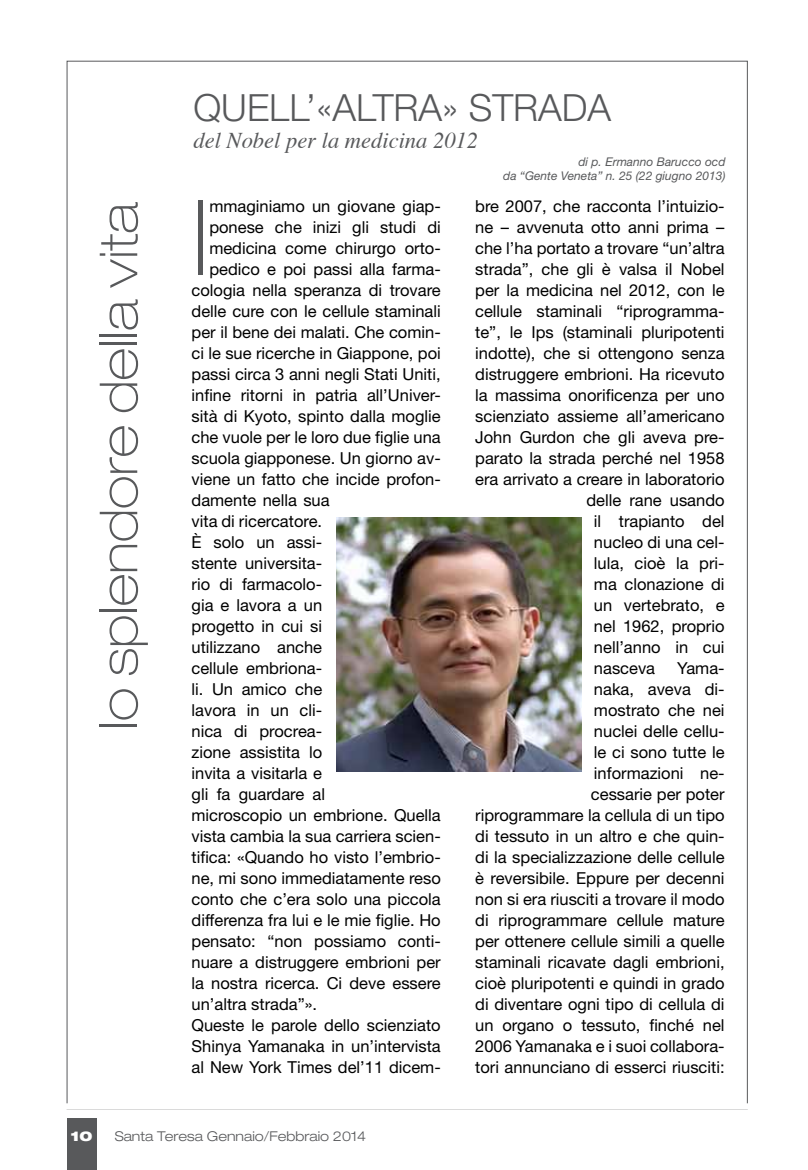
<style>
.page{position:relative;width:808px;height:1170px;background:#fff}
.page>*{position:absolute;margin:0;border:0;box-sizing:border-box;transform-origin:0 0}
.t1{font:100 104.7px "Helvetica Neue";color:#58595b}
.t2{font:100 expanded 52.5px "Helvetica Neue";color:#58595b}
.t3{font:300 37.5px "Helvetica Neue";color:#58595b}
.t4{font:italic 22.5px "Times";color:#58595b}
.t5{font:16.5px/21px "Helvetica Neue";color:#000;text-align:right}
.t6{font:300 expanded 13.5px "Helvetica Neue";color:#58595b}
.t7{font:900 expanded 13.5px "Helvetica Neue";color:#fff}
.t8{font:italic 12px/14.4px "Helvetica Neue";color:#58595b;text-align:right}
</style>
<div class="page">
<div style="left:67px;top:1118px;width:29px;height:51px;background:#58595b"></div>
<img style="left:336px;top:517px;width:245px;height:254px">
<h2 class="t2" style="left:87px;top:729px;width:529px;rotate:-90deg">lo splendore della vita</h2>
<h3 class="t3" style="left:193px;top:84px;width:419px">QUELL’«ALTRA» STRADA</h3>
<h3 class="t4" style="left:193px;top:121px;width:286px">del Nobel per la medicina 2012</h3>
<p class="t8" style="left:503px;top:154px;width:224px">di p. Ermanno Barucco ocd<br>da “Gente Veneta” n. 25 (22 giugno 2013)</p>
<h1 class="t1" style="left:191px;top:177px;width:19px">I</h1>
<p class="t5" style="left:209px;top:195px;width:233px">mmaginiamo un giovane giap-</p>
<p class="t5" style="left:209px;top:216px;width:233px">ponese che inizi gli studi di</p>
<p class="t5" style="left:209px;top:237px;width:233px">medicina come chirurgo orto-</p>
<p class="t5" style="left:209px;top:258px;width:233px">pedico e poi passi alla farma-</p>
<p class="t5" style="left:191px;top:279px;width:251px">cologia nella speranza di trovare</p>
<p class="t5" style="left:191px;top:300px;width:250px">delle cure con le cellule staminali</p>
<p class="t5" style="left:191px;top:321px;width:250px">per il bene dei malati. Che comin-</p>
<p class="t5" style="left:191px;top:342px;width:251px">ci le sue ricerche in Giappone, poi</p>
<p class="t5" style="left:191px;top:363px;width:250px">passi circa 3 anni negli Stati Uniti,</p>
<p class="t5" style="left:191px;top:384px;width:251px">infine ritorni in patria all’Univer-</p>
<p class="t5" style="left:191px;top:405px;width:250px">sità di Kyoto, spinto dalla moglie</p>
<p class="t5" style="left:191px;top:426px;width:251px">che vuole per le loro due figlie una</p>
<p class="t5" style="left:191px;top:447px;width:250px">scuola giapponese. Un giorno av-</p>
<p class="t5" style="left:191px;top:468px;width:250px">viene un fatto che incide profon-</p>
<p class="t5" style="left:191px;top:489px;width:139px">damente nella sua</p>
<p class="t5" style="left:191px;top:510px;width:132px">vita di ricercatore.</p>
<p class="t5" style="left:191px;top:531px;width:132px">È solo un assi-</p>
<p class="t5" style="left:191px;top:552px;width:132px">stente universita-</p>
<p class="t5" style="left:191px;top:573px;width:132px">rio di farmacolo-</p>
<p class="t5" style="left:191px;top:594px;width:132px">gia e lavora a un</p>
<p class="t5" style="left:191px;top:615px;width:132px">progetto in cui si</p>
<p class="t5" style="left:191px;top:636px;width:132px">utilizzano anche</p>
<p class="t5" style="left:191px;top:657px;width:132px">cellule embriona-</p>
<p class="t5" style="left:191px;top:678px;width:132px">li. Un amico che</p>
<p class="t5" style="left:191px;top:699px;width:132px">lavora in un cli-</p>
<p class="t5" style="left:191px;top:720px;width:132px">nica di procrea-</p>
<p class="t5" style="left:191px;top:741px;width:132px">zione assistita lo</p>
<p class="t5" style="left:191px;top:762px;width:132px">invita a visitarla e</p>
<p class="t5" style="left:191px;top:783px;width:135px">gli fa guardare al</p>
<p class="t5" style="left:191px;top:804px;width:251px">microscopio un embrione. Quella</p>
<p class="t5" style="left:191px;top:825px;width:250px">vista cambia la sua carriera scien-</p>
<p class="t5" style="left:191px;top:846px;width:251px">tifica: «Quando ho visto l’embrio-</p>
<p class="t5" style="left:191px;top:867px;width:251px">ne, mi sono immediatamente reso</p>
<p class="t5" style="left:191px;top:888px;width:250px">conto che c’era solo una piccola</p>
<p class="t5" style="left:191px;top:909px;width:250px">differenza fra lui e le mie figlie. Ho</p>
<p class="t5" style="left:191px;top:930px;width:250px">pensato: “non possiamo conti-</p>
<p class="t5" style="left:191px;top:951px;width:251px">nuare a distruggere embrioni per</p>
<p class="t5" style="left:191px;top:972px;width:251px">la nostra ricerca. Ci deve essere</p>
<p class="t5" style="left:191px;top:993px;width:127px">un’altra strada”».</p>
<p class="t5" style="left:191px;top:1014px;width:250px">Queste le parole dello scienziato</p>
<p class="t5" style="left:191px;top:1035px;width:251px">Shinya Yamanaka in un’intervista</p>
<p class="t5" style="left:191px;top:1056px;width:251px">al New York Times del’11 dicem-</p>
<p class="t5" style="left:475px;top:195px;width:251px">bre 2007, che racconta l’intuizio-</p>
<p class="t5" style="left:475px;top:216px;width:251px">ne – avvenuta otto anni prima –</p>
<p class="t5" style="left:475px;top:237px;width:251px">che l’ha portato a trovare “un’altra</p>
<p class="t5" style="left:475px;top:258px;width:251px">strada”, che gli è valsa il Nobel</p>
<p class="t5" style="left:475px;top:279px;width:251px">per la medicina nel 2012, con le</p>
<p class="t5" style="left:475px;top:300px;width:251px">cellule staminali “riprogramma-</p>
<p class="t5" style="left:475px;top:321px;width:251px">te”, le Ips (staminali pluripotenti</p>
<p class="t5" style="left:475px;top:342px;width:251px">indotte), che si ottengono senza</p>
<p class="t5" style="left:475px;top:363px;width:251px">distruggere embrioni. Ha ricevuto</p>
<p class="t5" style="left:475px;top:384px;width:251px">la massima onorificenza per uno</p>
<p class="t5" style="left:475px;top:405px;width:251px">scienziato assieme all’americano</p>
<p class="t5" style="left:475px;top:426px;width:251px">John Gurdon che gli aveva pre-</p>
<p class="t5" style="left:475px;top:447px;width:251px">parato la strada perché nel 1958</p>
<p class="t5" style="left:475px;top:468px;width:251px">era arrivato a creare in laboratorio</p>
<p class="t5" style="left:586px;top:489px;width:140px">delle rane usando</p>
<p class="t5" style="left:593px;top:510px;width:132px">il trapianto del</p>
<p class="t5" style="left:593px;top:531px;width:132px">nucleo di una cel-</p>
<p class="t5" style="left:593px;top:552px;width:132px">lula, cioè la pri-</p>
<p class="t5" style="left:593px;top:573px;width:132px">ma clonazione di</p>
<p class="t5" style="left:593px;top:594px;width:132px">un vertebrato, e</p>
<p class="t5" style="left:593px;top:615px;width:132px">nel 1962, proprio</p>
<p class="t5" style="left:593px;top:636px;width:132px">nell’anno in cui</p>
<p class="t5" style="left:593px;top:657px;width:63px">nasceva</p>
<p class="t5" style="left:475px;top:657px;width:251px">Yama-<br>naka, aveva di-<br>mostrato che nei<br>nuclei delle cellu-<br>le ci sono tutte le<br>informazioni ne-<br>cessarie per poter<br>riprogrammare la cellula di un tipo di tessuto in un altro e che quin&shy;di la specializzazione delle cellule è reversibile. Eppure per decenni non si era riusciti a trovare il modo di riprogrammare cellule mature per ottenere cellule simili a quelle staminali ricavate dagli embrioni, cioè pluripotenti e quindi in grado di diventare ogni tipo di cellula di un organo o tessuto, finché nel<br>2006 Yamanaka e i suoi collabora&shy;tori annunciano di esserci riusciti:</p>
<p class="t7" style="left:71px;top:1126px;width:24px">10</p>
<p class="t6" style="left:115px;top:1127px;width:253px">Santa Teresa Gennaio/Febbraio 2014</p>
</div>
